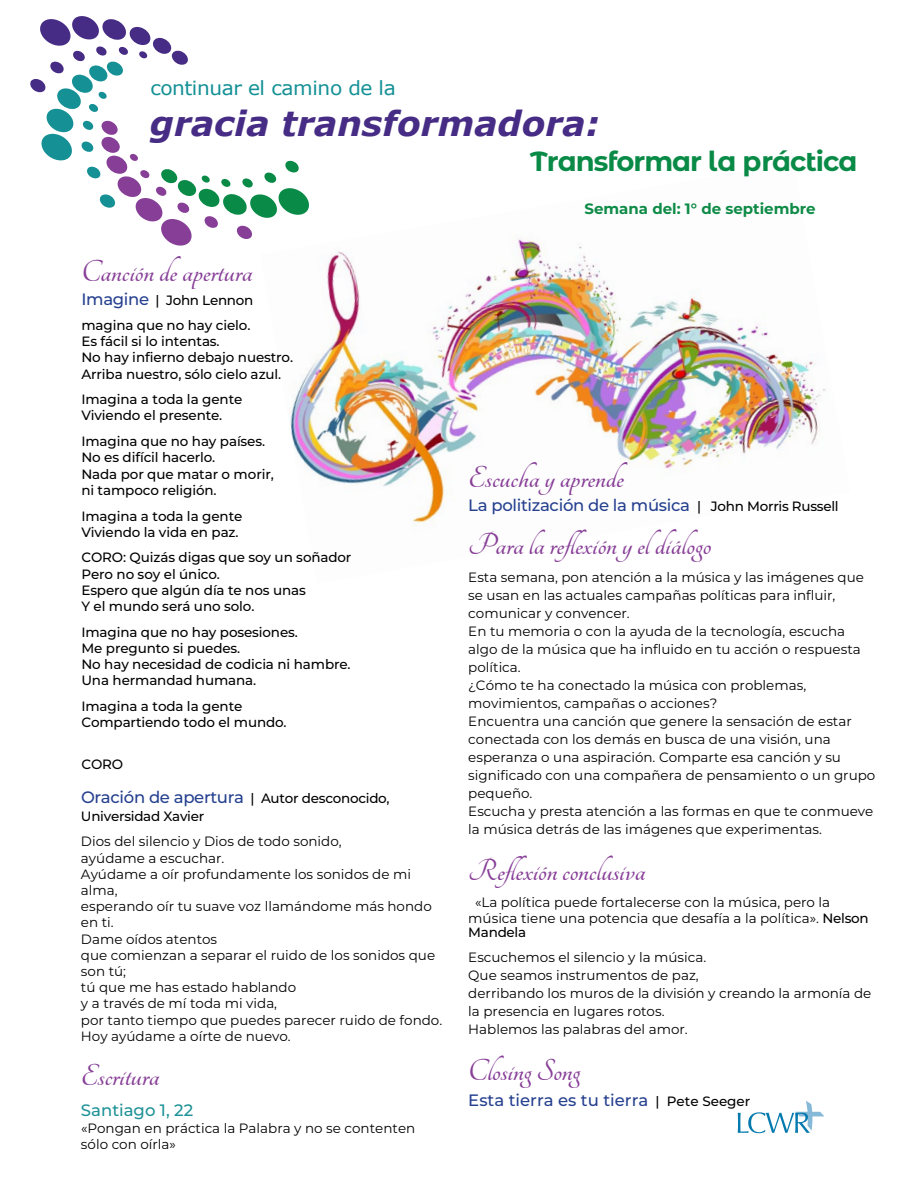
<style>
.page{position:relative;width:918px;height:1188px;background:#fff}
.page>*{position:absolute;margin:0;border:0;box-sizing:border-box;transform-origin:0 0}
.t1{font:italic 700 34.5px "Verdana";color:#462c84}
.t2{font:700 33px "Tangerine";color:#873e97}
.t3{font:700 27.45px "Montserrat Alternates";letter-spacing:-.035em;color:#098a46}
.t4{font:19.5px "Verdana";letter-spacing:-.02em;color:#159196;scale:1.04 1}
.t5{font:500 16.5px "Montserrat";letter-spacing:-.02em;color:#25408f}
.t6{font:500 16.5px "Montserrat";color:#25408f}
.t7{font:500 16.5px "Montserrat";color:#1e9297}
.t8{font:700 15px "Montserrat";color:#0e8b47}
.t9{font:13.5px/18px "Montserrat";color:#000}
.t10{font:500 13.5px/16.2px "Montserrat";letter-spacing:-.01em;color:#000}
.s1{font-style:inherit}
.s2{font-size:16.5px;color:#25408f}
.s3{font-size:13.5px;color:#000}
.s4{font-weight:500}
</style>
<div class="page">
<img style="left:290px;top:239px;width:536px;height:284px">
<svg style="left:30px;top:16px;width:281px;height:231px"></svg>
<svg style="left:738px;top:1101px;width:86px;height:32px"></svg>
<h3 class="t4" style="left:150px;top:74px;width:238px">continuar el camino de la</h3>
<h1 class="t1" style="left:150px;top:101px;width:451px"><span class="s1">gracia</span> transformadora<span class="s1">:</span></h1>
<h2 class="t2" style="left:81px;top:256px;width:173px">Canción de apertura</h2>
<p class="t10" style="left:81px;top:287px;width:173px;line-height:25.2px"><span class="s2">Imagine</span> | John Lennon magina que no hay cielo.</p>
<p class="t10" style="left:81px;top:333px;width:213px">Es fácil si lo intentas.<br>No hay infierno debajo nuestro.<br>Arriba nuestro, sólo cielo azul.</p>
<p class="t10" style="left:81px;top:391px;width:162px">Imagina a toda la gente<br>Viviendo el presente.</p>
<p class="t10" style="left:81px;top:433px;width:194px">Imagina que no hay países.<br>No es difícil hacerlo.<br>Nada por que matar o morir, ni tampoco religión.</p>
<p class="t10" style="left:81px;top:507px;width:162px">Imagina a toda la gente<br>Viviendo la vida en paz.</p>
<p class="t10" style="left:81px;top:549px;width:272px">CORO: Quizás digas que soy un soñador<br>Pero no soy el único.<br>Espero que algún día te nos unas<br>Y el mundo será uno solo.</p>
<p class="t10" style="left:81px;top:623px;width:271px">Imagina que no hay posesiones.<br>Me pregunto si puedes.<br>No hay necesidad de codicia ni hambre.<br>Una hermandad humana.</p>
<p class="t10" style="left:81px;top:698px;width:207px">Imagina a toda la gente<br>Compartiendo todo el mundo.</p>
<p class="t10" style="left:81px;top:756px;width:43px">CORO</p>
<p class="t10" style="left:81px;top:789px;width:310px;line-height:17.7px"><span class="s2">Oración de apertura</span> | Autor desconocido,<br>Universidad Xavier</p>
<p class="t9" style="left:81px;top:833px;width:363px;line-height:16.2px">Dios del silencio y Dios de todo sonido,<br>ayúdame a escuchar.<br>Ayúdame a oír profundamente los sonidos de mi alma,<br>esperando oír tu suave voz llamándome más hondo en ti.<br>Dame oídos atentos<br>que comienzan a separar el ruido de los sonidos que son tú;<br>tú que me has estado hablando<br>y a través de mí toda mi vida,<br>por tanto tiempo que puedes parecer ruido de fondo.<br>Hoy ayúdame a oírte de nuevo.</p>
<h2 class="t2" style="left:81px;top:1060px;width:80px">Escritura</h2>
<p class="t7" style="left:81px;top:1098px;width:114px">Santiago 1, 22</p>
<p class="t9" style="left:81px;top:1119px;width:336px;line-height:16.2px">«Pongan en práctica la Palabra y no se contenten sólo con oírla»</p>
<h3 class="t3" style="left:530px;top:142px;width:329px">Transformar la práctica</h3>
<p class="t8" style="left:585px;top:198px;width:233px">Semana del: 1° de septiembre</p>
<h2 class="t2" style="left:468px;top:462px;width:157px">Escucha y aprende</h2>
<p class="t5" style="left:468px;top:493px;width:372px">La politización de la música <span class="s3">| John Morris Russell</span></p>
<h2 class="t2" style="left:468px;top:529px;width:245px">Para la reflexión y el diálogo</h2>
<p class="t9" style="left:468px;top:568px;width:409px">Esta semana, pon atención a la música y las imágenes que se usan en las actuales campañas políticas para influir, comunicar y convencer.<br>En tu memoria o con la ayuda de la tecnología, escucha algo de la música que ha influido en tu acción o respuesta política.<br>¿Cómo te ha conectado la música con problemas, movimientos, campañas o acciones?<br>Encuentra una canción que genere la sensación de estar conectada con los demás en busca de una visión, una esperanza o una aspiración. Comparte esa canción y su significado con una compañera de pensamiento o un grupo pequeño.<br>Escucha y presta atención a las formas en que te conmueve la música detrás de las imágenes que experimentas.</p>
<h2 class="t2" style="left:468px;top:855px;width:179px">Reflexión conclusiva</h2>
<p class="t9" style="left:468px;top:894px;width:402px;line-height:16.2px;text-indent:7px">«La política puede fortalecerse con la música, pero la música tiene una potencia que desafía a la política». <span class="s4">Nelson</span></p>
<p class="t10" style="left:468px;top:924px;width:59px">Mandela</p>
<p class="t9" style="left:468px;top:948px;width:405px">Escuchemos el silencio y la música.<br>Que seamos instrumentos de paz,<br>derribando los muros de la división y creando la armonía de la presencia en lugares rotos.<br>Hablemos las palabras del amor.</p>
<h2 class="t2" style="left:468px;top:1055px;width:114px">Closing Song</h2>
<p class="t6" style="left:468px;top:1089px;width:284px">Esta tierra es tu tierra <span class="s3">| Pete Seeger</span></p>
</div>
